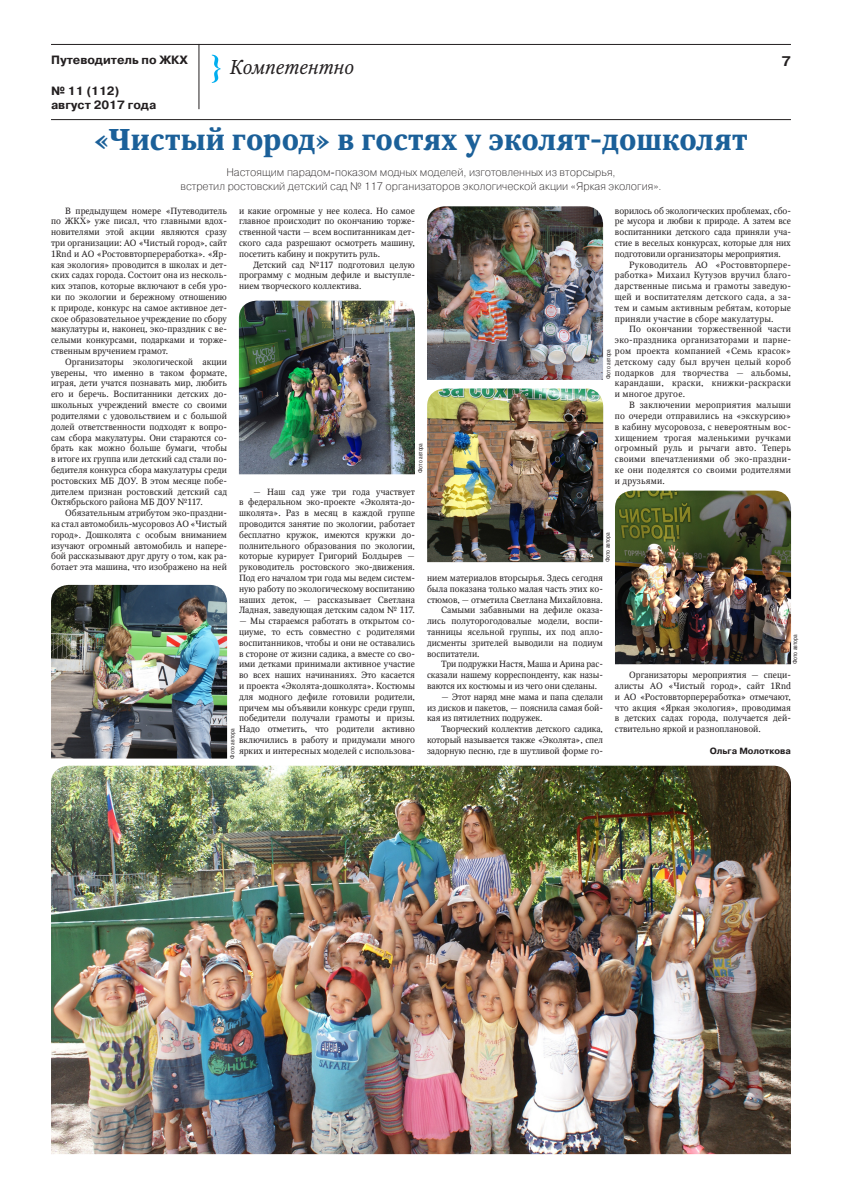
<style>
.page{position:relative;width:842px;height:1191px;background:#fff}
.page>*{position:absolute;margin:0;border:0;box-sizing:border-box;transform-origin:0 0}
.Заг_1{font:700 30px "Octava C";color:#1b6099}
.t1{font:italic 20px "Octava C";color:#231f20}
.t2{font:700 14px "Pragmatica C";color:#231f20}
.t3{font:700 12px "Pragmatica C";color:#231f20}
.вводный_текст_ЛИД{font:11px/13.2px "Pragmatica Light C";color:#231f20;text-align:center}
.Основной{font:9px/10.8px "Octava C";color:#231f20;text-align:justify}
.Подпись{font:700 9px "Pragmatica C";color:#231f20}
.подпись_фото{font:6px "Helios Cond C";color:#231f20}
</style>
<div class="page">
<hr style="left:51px;top:119px;width:740px;height:1px;background:#231f20">
<hr style="left:51px;top:44px;width:740px;height:1px;background:#231f20">
<hr style="left:198px;top:44px;width:1px;height:65px;background:#231f20">
<svg style="left:212px;top:55px;width:8px;height:28px"></svg>
<img style="left:51px;top:765px;width:740px;height:389px">
<img style="left:427px;top:388px;width:176px;height:174px">
<img style="left:427px;top:206px;width:176px;height:174px">
<img style="left:51px;top:585px;width:176px;height:173px">
<img style="left:239px;top:301px;width:176px;height:173px">
<img style="left:615px;top:490px;width:176px;height:174px">
<h3 class="t3" style="left:51px;top:53px;width:138px">Путеводитель по ЖКХ</h3>
<p class="t3" style="left:51px;top:84px;width:70px">№ 11 (112)</p>
<p class="t3" style="left:51px;top:99px;width:107px">август 2017 года</p>
<p class="t1" style="left:230px;top:56px;width:126px">Компетентно</p>
<p class="t2" style="left:782px;top:53px;width:11px">7</p>
<p class="Заг_1" style="left:94px;top:123px;width:656px">«Чистый город» в гостях у эколят-дошколят</p>
<p class="вводный_текст_ЛИД" style="left:180px;top:166px;width:483px">Настоящим парадом-показом модных моделей, изготовленных из вторсырья,<br>встретил ростовский детский сад № 117 организаторов экологической акции «Яркая экология».</p>
<p class="Основной" style="left:51px;top:205px;width:177px;text-indent:14px">В предыдущем номере «Путеводитель по ЖКХ» уже писал, что главными вдох&shy;новителями этой акции являются сразу три организации: АО «Чистый город», сайт 1Rnd и АО «Ростоввторпереработка». «Яр&shy;кая экология» проводится в школах и дет&shy;ских садах города. Состоит она из несколь&shy;ких этапов, которые включают в себя уро&shy;ки по экологии и бережному отношению к природе, конкурс на самое активное дет&shy;ское образовательное учреждение по сбору макулатуры и, наконец, эко-праздник с ве&shy;селыми конкурсами, подарками и торже&shy;ственным вручением грамот.</p>
<p class="Основной" style="left:51px;top:356px;width:177px;text-indent:14px">Организаторы экологической акции уверены, что именно в таком формате, играя, дети учатся познавать мир, любить его и беречь. Воспитанники детских до&shy;школьных учреждений вместе со своими родителями с удовольствием и с большой долей ответственности подходят к вопро&shy;сам сбора макулатуры. Они стараются со&shy;брать как можно больше бумаги, чтобы в итоге их группа или детский сад стали по&shy;бедителя конкурса сбора макулатуры среди ростовских МБ ДОУ. В этом месяце побе&shy;дителем признан ростовский детский сад Октябрьского района МБ ДОУ №117.</p>
<p class="Основной" style="left:51px;top:508px;width:177px;text-indent:14px">Обязательным атрибутом эко-праздни&shy;ка стал автомобиль-мусоровоз АО «Чистый город». Дошколята с особым вниманием изучают огромный автомобиль и напере&shy;бой рассказывают друг другу о том, как ра&shy;ботает эта машина, что изображено на ней</p>
<p class="Основной" style="left:615px;top:205px;width:177px">ворилось об экологических проблемах, сбо&shy;ре мусора и любви к природе. А затем все воспитанники детского сада приняли уча&shy;стие в веселых конкурсах, которые для них подготовили организаторы мероприятия.</p>
<p class="Основной" style="left:615px;top:259px;width:177px;text-indent:14px">Руководитель АО «Ростоввторпере&shy;работка» Михаил Кутузов вручил благо&shy;дарственные письма и грамоты заведую&shy;щей и воспитателям детского сада, а за&shy;тем и самым активным ребятам, которые приняли участие в сборе макулатуры.</p>
<p class="Основной" style="left:615px;top:324px;width:177px;text-indent:14px">По окончании торжественной части эко-праздника организаторами и парне&shy;ром проекта компанией «Семь красок» детскому саду был вручен целый короб подарков для творчества — альбомы, карандаши, краски, книжки-раскраски и многое другое.</p>
<p class="Основной" style="left:615px;top:400px;width:177px;text-indent:14px">В заключении мероприятия малыши по очереди отправились на «экскурсию» в кабину мусоровоза, с невероятным вос&shy;хищением трогая маленькими ручками огромный руль и рычаги авто. Теперь своими впечатлениями об эко-праздни&shy;ке они поделятся со своими родителями и друзьями.</p>
<p class="Основной" style="left:239px;top:205px;width:177px">и какие огромные у нее колеса. Но самое главное происходит по окончанию торже&shy;ственной части — всем воспитанникам дет&shy;ского сада разрешают осмотреть машину, посетить кабину и покрутить руль.</p>
<p class="Основной" style="left:239px;top:259px;width:177px;text-indent:14px">Детский сад №117 подготовил целую программу с модным дефиле и выступле&shy;нием творческого коллектива.</p>
<p class="подпись_фото" style="left:605px;top:379px;width:31px;rotate:-90deg">Фото автора</p>
<p class="подпись_фото" style="left:417px;top:473px;width:31px;rotate:-90deg">Фото автора</p>
<p class="Основной" style="left:239px;top:486px;width:177px;text-indent:14px">— Наш сад уже три года участвует в федеральном эко-проекте «Эколята-до&shy;школята». Раз в месяц в каждой группе проводится занятие по экологии, работает бесплатно кружок, имеются кружки до&shy;полнительного образования по экологии, которые курирует Григорий Болдырев — руководитель ростовского эко-движения.<br>Под его началом три года мы ведем систем&shy;ную работу по экологическому воспитанию наших деток, — рассказывает Светлана Ладная, заведующая детским садом № 117.</p>
<p class="Основной" style="left:239px;top:616px;width:177px">— Мы стараемся работать в открытом со&shy;циуме, то есть совместно с родителями воспитанников, чтобы и они не оставались в стороне от жизни садика, а вместе со сво&shy;ими детками принимали активное участие во всех наших начинаниях. Это касается и проекта «Эколята-дошколята». Костюмы для модного дефиле готовили родители, причем мы объявили конкурс среди групп, победители получали грамоты и призы.<br>Надо отметить, что родители активно включились в работу и придумали много ярких и интересных моделей с использова-</p>
<p class="подпись_фото" style="left:604px;top:562px;width:31px;rotate:-90deg">Фото автора</p>
<p class="Основной" style="left:427px;top:572px;width:177px">нием материалов вторсырья. Здесь сегодня была показана только малая часть этих ко&shy;стюмов, — отметила Светлана Михайловна.</p>
<p class="Основной" style="left:427px;top:605px;width:177px;text-indent:14px">Самыми забавными на дефиле оказа&shy;лись полуторогодовалые модели, воспи&shy;танницы ясельной группы, их под апло&shy;дисменты зрителей выводили на подиум воспитатели.</p>
<p class="Основной" style="left:427px;top:659px;width:177px;text-indent:14px">Три подружки Настя, Маша и Арина рас&shy;сказали нашему корреспонденту, как назы&shy;ваются их костюмы и из чего они сделаны.</p>
<p class="Основной" style="left:427px;top:691px;width:177px;text-indent:14px">— Этот наряд мне мама и папа сделали из дисков и пакетов, — пояснила самая бой&shy;кая из пятилетних подружек.</p>
<p class="Основной" style="left:427px;top:724px;width:177px;text-indent:14px">Творческий коллектив детского садика, который называется также «Эколята», спел задорную песню, где в шутливой форме го-</p>
<p class="подпись_фото" style="left:791px;top:664px;width:31px;rotate:-90deg">Фото автора</p>
<p class="Основной" style="left:615px;top:670px;width:177px;text-indent:14px">Организаторы мероприятия — специ&shy;алисты АО «Чистый город», сайт 1Rnd и АО «Ростоввторпереработка» отмечают, что акция «Яркая экология», проводимая в детских садах города, получается дей&shy;ствительно яркой и разноплановой.</p>
<p class="Подпись" style="left:710px;top:745px;width:83px">Ольга Молоткова</p>
<p class="подпись_фото" style="left:229px;top:758px;width:31px;rotate:-90deg">Фото автора</p>
</div>
